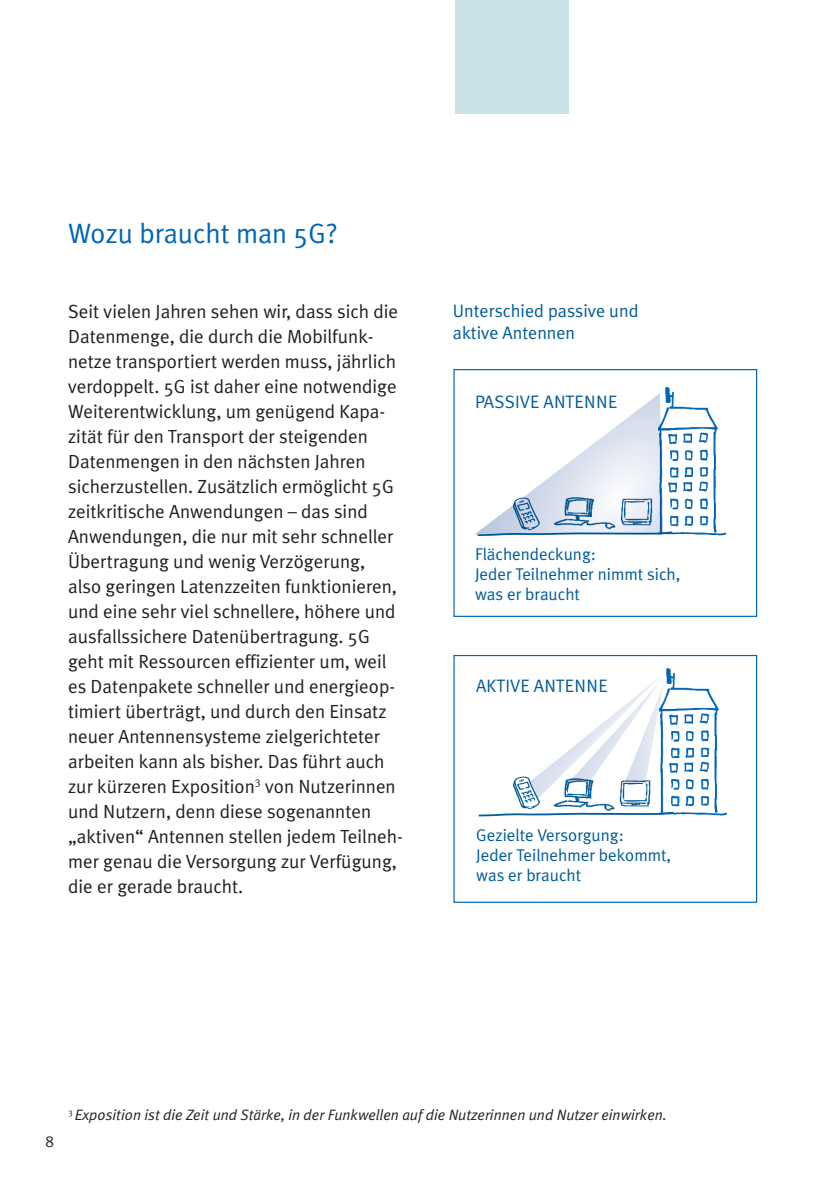
<style>
.page{position:relative;width:840px;height:1191px;background:#fff}
.page>*{position:absolute;margin:0;border:0;box-sizing:border-box;transform-origin:0 0}
.t1{font:28px "Meta Plus Normal";color:#0166b3}
.t2{font:19px/25px "Meta Plus Normal";color:#231f20}
.t3{font:18px/21.6px "Meta Plus Normal";color:#015c97}
.t4{font:17px/20px "Meta Plus Normal";color:#015c97}
.t5{font:16px "Meta Plus Normal";color:#231f20}
.t6{font:italic 15px "Meta Plus Normal";color:#231f20}
</style>
<div class="page">
<img style="left:553px;top:799px;width:62px;height:12px">
<img style="left:619px;top:799px;width:31px;height:8px">
<img style="left:512px;top:776px;width:28px;height:34px">
<img style="left:665px;top:387px;width:62px;height:149px">
<svg style="left:475px;top:393px;width:197px;height:144px"></svg>
<img style="left:660px;top:668px;width:68px;height:148px">
<svg style="left:478px;top:812px;width:195px;height:5px"></svg>
<svg style="left:529px;top:671px;width:135px;height:128px"></svg>
<div style="left:455px;top:0;width:113px;height:113px;background:#c8e2e6"></div>
<div style="left:453px;top:369px;width:303px;height:248px;border:1px solid #0166b3"></div>
<div style="left:453px;top:655px;width:303px;height:248px;border:1px solid #0166b3"></div>
<h1 class="t1" style="left:68px;top:217px;width:271px">Wozu braucht man 5G?</h1>
<p class="t2" style="left:68px;top:299px;width:336px">Seit vielen Jahren sehen wir, dass sich die Datenmenge, die durch die Mobilfunk&shy;netze transportiert werden muss, jährlich verdoppelt. 5G ist daher eine notwendige Weiterentwicklung, um genügend Kapa&shy;zität für den Transport der steigenden Datenmengen in den nächsten Jahren sicherzustellen. Zusätzlich ermöglicht 5G zeitkritische Anwendungen – das sind Anwendungen, die nur mit sehr schneller Übertragung und wenig Verzögerung, also geringen Latenzzeiten funktionieren, und eine sehr viel schnellere, höhere und ausfallssichere Datenübertragung. 5G geht mit Ressourcen effizienter um, weil es Datenpakete schneller und energieop&shy;timiert überträgt, und durch den Einsatz neuer Antennensysteme zielgerichteter arbeiten kann als bisher. Das führt auch zur kürzeren Exposition<sup>3</sup> von Nutzerinnen und Nutzern, denn diese sogenannten „aktiven“ Antennen stellen jedem Teilneh&shy;mer genau die Versorgung zur Verfügung, die er gerade braucht.</p>
<p class="t3" style="left:452px;top:300px;width:187px">Unterschied passive und aktive Antennen</p>
<p class="t3" style="left:475px;top:391px;width:144px">PASSIVE ANTENNE</p>
<p class="t4" style="left:475px;top:544px;width:207px">Flächendeckung:<br>Jeder Teilnehmer nimmt sich, was er braucht</p>
<p class="t3" style="left:476px;top:675px;width:133px">AKTIVE ANTENNE</p>
<p class="t4" style="left:476px;top:824px;width:196px">Gezielte Versorgung:<br>Jeder Teilnehmer bekommt, was er braucht</p>
<p class="t5" style="left:45px;top:1132px;width:10px">8</p>
<p class="t6" style="left:68px;top:1106px;width:600px"><sup>3</sup> Exposition ist die Zeit und Stärke, in der Funkwellen auf die Nutzerinnen und Nutzer einwirken.</p>
</div>
